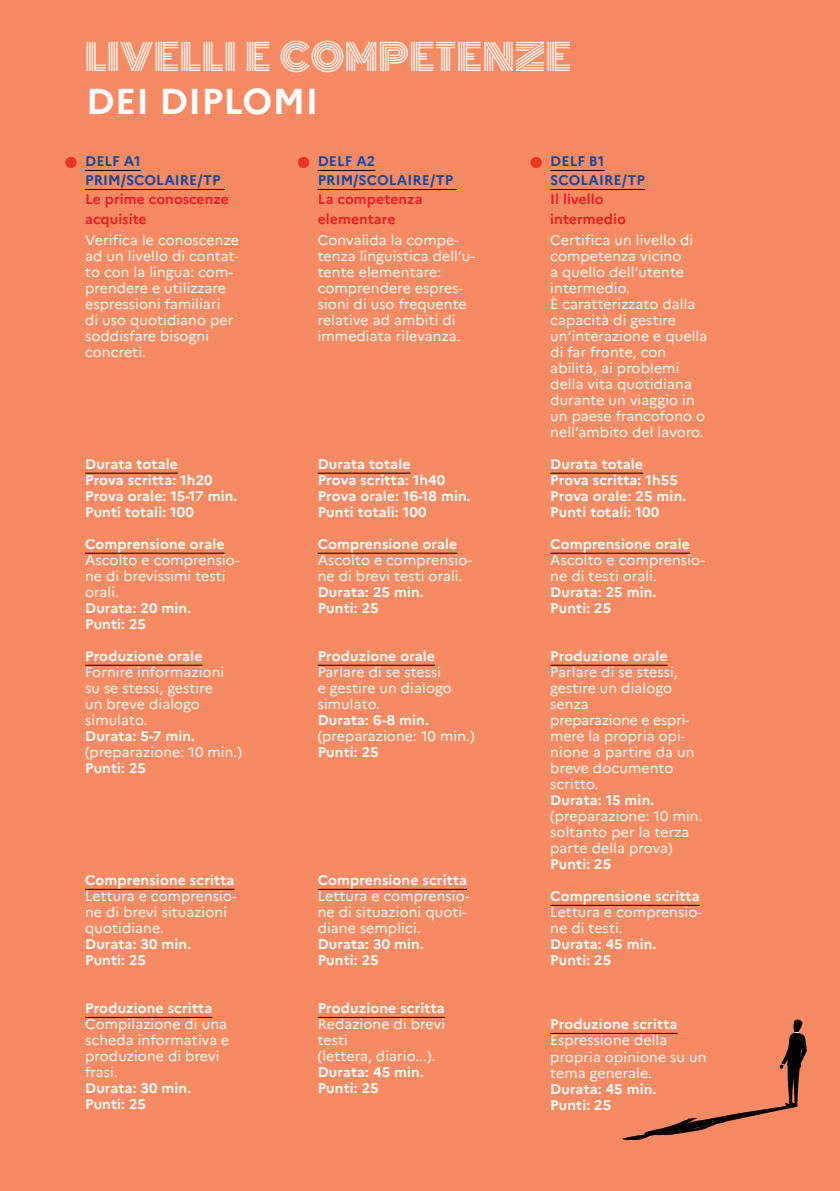
<style>
.page{position:relative;width:840px;height:1191px;background:#fff}
.page>*{position:absolute;margin:0;border:0;box-sizing:border-box;transform-origin:0 0}
.t1{font:36px "Monoton";letter-spacing:.01em;color:#fff}
.t2{font:700 36px "Marianne";letter-spacing:.01em;color:#fff}
.t3{font:14px/16px "Marianne";letter-spacing:.01em;color:#fff}
.t4{font:700 14px/16px "Marianne";letter-spacing:.01em;color:#fff}
.t5{font:700 14px/19px "Marianne";letter-spacing:.005em;color:#ed1d24}
.t6{font:700 14px/19px "Marianne";letter-spacing:.005em;color:#114a9f}
</style>
<div class="page">
<div style="left:0;top:0;width:839px;height:1191px;background:#f68b63"></div>
<svg style="left:619px;top:1019px;width:187px;height:121px"></svg>
<div style="left:65px;top:157px;width:12px;height:11px;background:#ee3524;border-radius:50%"></div>
<div style="left:298px;top:157px;width:11px;height:11px;background:#ee3524;border-radius:50%"></div>
<div style="left:530px;top:157px;width:11px;height:11px;background:#ee3524;border-radius:50%"></div>
<hr style="left:85px;top:473px;width:93px;height:1px;background:#000">
<hr style="left:85px;top:553px;width:139px;height:1px;background:#000">
<hr style="left:85px;top:665px;width:117px;height:1px;background:#000">
<hr style="left:85px;top:889px;width:149px;height:1px;background:#000">
<hr style="left:85px;top:1017px;width:127px;height:1px;background:#000">
<hr style="left:317px;top:473px;width:93px;height:1px;background:#000">
<hr style="left:317px;top:553px;width:140px;height:1px;background:#000">
<hr style="left:317px;top:665px;width:118px;height:1px;background:#000">
<hr style="left:317px;top:889px;width:150px;height:1px;background:#000">
<hr style="left:317px;top:1017px;width:127px;height:1px;background:#000">
<hr style="left:550px;top:473px;width:92px;height:1px;background:#000">
<hr style="left:550px;top:553px;width:139px;height:1px;background:#000">
<hr style="left:550px;top:665px;width:117px;height:1px;background:#000">
<hr style="left:550px;top:905px;width:149px;height:1px;background:#000">
<hr style="left:550px;top:1033px;width:127px;height:1px;background:#000">
<hr style="left:85px;top:170px;width:56px;height:1px;background:#000">
<hr style="left:85px;top:189px;width:139px;height:1px;background:#000">
<hr style="left:317px;top:170px;width:58px;height:1px;background:#000">
<hr style="left:317px;top:189px;width:140px;height:1px;background:#000">
<hr style="left:550px;top:170px;width:54px;height:1px;background:#000">
<hr style="left:550px;top:189px;width:94px;height:1px;background:#000">
<h1 class="t1" style="left:85px;top:30px;width:487px">LIVELLI E COMPETENZE</h1>
<h1 class="t2" style="left:86px;top:73px;width:233px">DEI DIPLOMI</h1>
<p class="t6" style="left:85px;top:151px;width:137px">DELF A1<br>PRIM/SCOLAIRE/TP</p>
<p class="t5" style="left:85px;top:189px;width:145px">Le prime conoscenze acquisite</p>
<p class="t3" style="left:85px;top:231px;width:155px">Verifica le conoscenze ad un livello di contat&shy;to con la lingua: com&shy;prendere e utilizzare espressioni familiari<br>di uso quotidiano per soddisfare bisogni concreti.</p>
<p class="t4" style="left:85px;top:455px;width:153px">Durata totale<br>Prova scritta: 1h20<br>Prova orale: 15-17 min.<br>Punti totali: 100</p>
<p class="t4" style="left:85px;top:535px;width:141px">Comprensione orale</p>
<p class="t3" style="left:85px;top:551px;width:156px">Ascolto e comprensio&shy;ne di brevissimi testi orali.</p>
<p class="t4" style="left:85px;top:599px;width:107px">Durata: 20 min.<br>Punti: 25</p>
<p class="t4" style="left:85px;top:647px;width:119px">Produzione orale</p>
<p class="t3" style="left:85px;top:663px;width:140px">Fornire informazioni su se stessi, gestire un breve dialogo simulato.</p>
<p class="t4" style="left:85px;top:727px;width:111px">Durata: 5-7 min.</p>
<p class="t3" style="left:85px;top:743px;width:158px">(preparazione: 10 min.)</p>
<p class="t4" style="left:85px;top:759px;width:62px">Punti: 25</p>
<p class="t4" style="left:85px;top:871px;width:151px">Comprensione scritta</p>
<p class="t3" style="left:85px;top:887px;width:153px">Lettura e comprensio&shy;ne di brevi situazioni quotidiane.</p>
<p class="t4" style="left:85px;top:935px;width:107px">Durata: 30 min.<br>Punti: 25</p>
<p class="t4" style="left:85px;top:999px;width:129px">Produzione scritta</p>
<p class="t3" style="left:85px;top:1015px;width:146px">Compilazione di una scheda informativa e produzione di brevi frasi.</p>
<p class="t4" style="left:85px;top:1079px;width:107px">Durata: 30 min.<br>Punti: 25</p>
<p class="t6" style="left:317px;top:151px;width:137px">DELF A2<br>PRIM/SCOLAIRE/TP</p>
<p class="t5" style="left:317px;top:189px;width:106px">La competenza elementare</p>
<p class="t3" style="left:317px;top:231px;width:158px">Convalida la compe&shy;tenza linguistica dell’u&shy;tente elementare: comprendere espres&shy;sioni di uso frequente relative ad ambiti di immediata rilevanza.</p>
<p class="t4" style="left:317px;top:455px;width:154px">Durata totale<br>Prova scritta: 1h40<br>Prova orale: 16-18 min.<br>Punti totali: 100</p>
<p class="t4" style="left:317px;top:535px;width:141px">Comprensione orale</p>
<p class="t3" style="left:317px;top:551px;width:156px">Ascolto e comprensio&shy;ne di brevi testi orali.</p>
<p class="t4" style="left:317px;top:583px;width:107px">Durata: 25 min.<br>Punti: 25</p>
<p class="t4" style="left:317px;top:647px;width:119px">Produzione orale</p>
<p class="t3" style="left:317px;top:663px;width:135px">Parlare di se stessi e gestire un dialogo simulato.</p>
<p class="t4" style="left:317px;top:711px;width:113px">Durata: 6-8 min.</p>
<p class="t3" style="left:317px;top:727px;width:158px">(preparazione: 10 min.)</p>
<p class="t4" style="left:317px;top:743px;width:62px">Punti: 25</p>
<p class="t4" style="left:317px;top:871px;width:151px">Comprensione scritta</p>
<p class="t3" style="left:317px;top:887px;width:153px">Lettura e comprensio&shy;ne di situazioni quoti&shy;diane semplici.</p>
<p class="t4" style="left:317px;top:935px;width:107px">Durata: 30 min.<br>Punti: 25</p>
<p class="t4" style="left:317px;top:999px;width:129px">Produzione scritta</p>
<p class="t3" style="left:317px;top:1015px;width:129px">Redazione di brevi testi<br>(lettera, diario...).</p>
<p class="t4" style="left:317px;top:1063px;width:107px">Durata: 45 min.<br>Punti: 25</p>
<p class="t6" style="left:550px;top:151px;width:96px">DELF B1<br>SCOLAIRE/TP</p>
<p class="t5" style="left:550px;top:189px;width:77px">Il livello intermedio</p>
<p class="t3" style="left:550px;top:231px;width:158px">Certifica un livello di competenza vicino<br>a quello dell’utente intermedio.<br>È caratterizzato dalla capacità di gestire un’interazione e quella di far fronte, con abilità, ai problemi della vita quotidiana durante un viaggio in un paese francofono o nell’ambito del lavoro.</p>
<p class="t4" style="left:550px;top:455px;width:137px">Durata totale<br>Prova scritta: 1h55<br>Prova orale: 25 min.<br>Punti totali: 100</p>
<p class="t4" style="left:550px;top:535px;width:141px">Comprensione orale</p>
<p class="t3" style="left:550px;top:551px;width:156px">Ascolto e comprensio&shy;ne di testi orali.</p>
<p class="t4" style="left:550px;top:583px;width:107px">Durata: 25 min.<br>Punti: 25</p>
<p class="t4" style="left:550px;top:647px;width:119px">Produzione orale</p>
<p class="t3" style="left:550px;top:663px;width:145px">Parlare di se stessi, gestire un dialogo senza<br>preparazione e espri&shy;mere la propria opi&shy;nione a partire da un breve documento scritto.</p>
<p class="t4" style="left:550px;top:791px;width:105px">Durata: 15 min.</p>
<p class="t3" style="left:550px;top:807px;width:154px">(preparazione: 10 min. soltanto per la terza parte della prova)</p>
<p class="t4" style="left:550px;top:855px;width:62px">Punti: 25</p>
<p class="t4" style="left:550px;top:887px;width:151px">Comprensione scritta</p>
<p class="t3" style="left:550px;top:903px;width:153px">Lettura e comprensio&shy;ne di testi.</p>
<p class="t4" style="left:550px;top:935px;width:107px">Durata: 45 min.<br>Punti: 25</p>
<p class="t4" style="left:550px;top:1015px;width:129px">Produzione scritta</p>
<p class="t3" style="left:550px;top:1031px;width:157px">Espressione della propria opinione su un tema generale.</p>
<p class="t4" style="left:550px;top:1079px;width:107px">Durata: 45 min.<br>Punti: 25</p>
</div>
